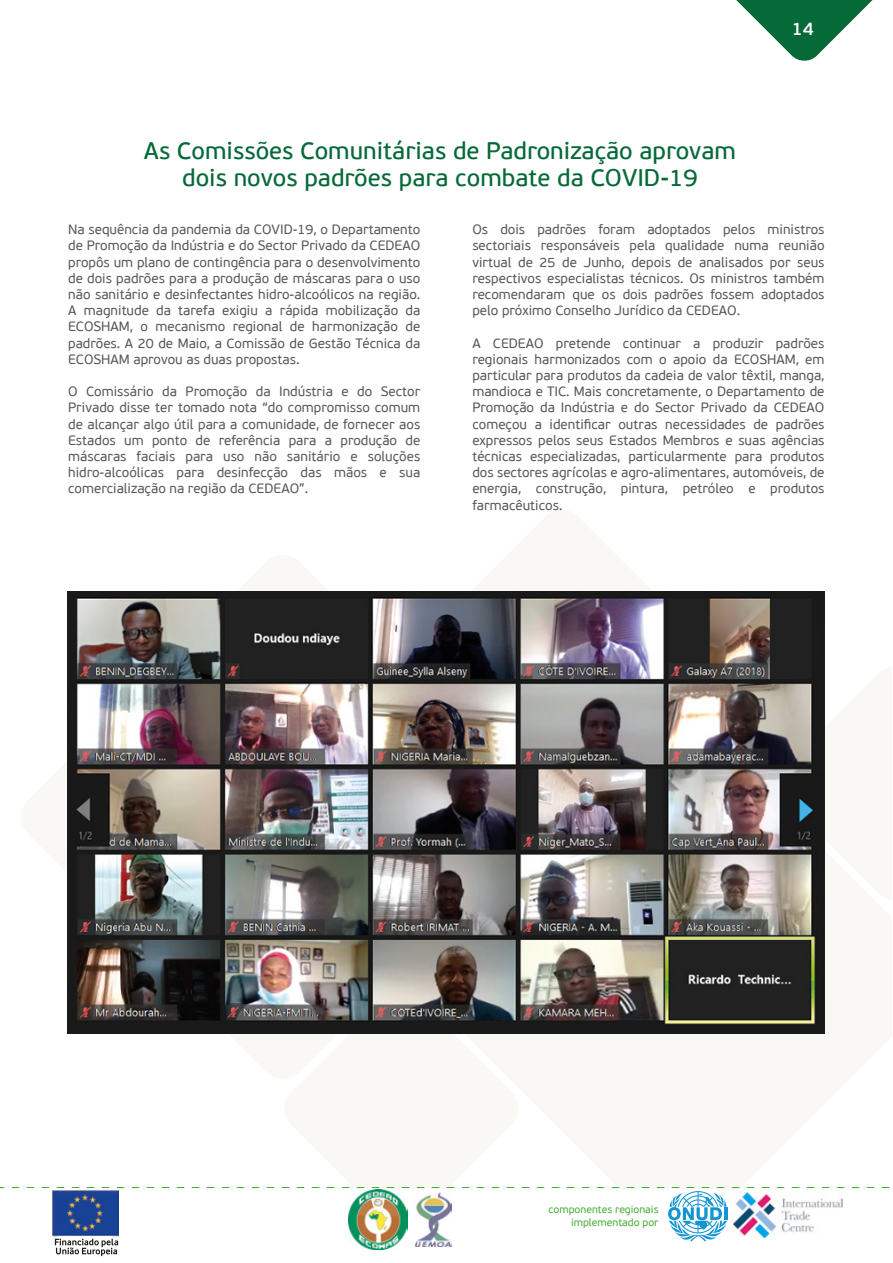
<style>
.page{position:relative;width:893px;height:1263px;background:#fff}
.page>*{position:absolute;margin:0;border:0;box-sizing:border-box;transform-origin:0 0}
.t1{font:24px/27px "PF Beau Sans Pro Bbook";color:#056938;text-align:center}
.t2{font:600 18px "PF Beau Sans Pro";color:#fff}
.t3{font:13.5px/16.2px "PF Beau Sans Pro";color:#575756;text-align:justify}
.t4{font:10.5px/12.6px "PF Beau Sans Pro";color:#45ac34;text-align:right}
</style>
<div class="page">
<svg style="left:737px;top:1px;width:135px;height:60px"></svg>
<img style="left:68px;top:591px;width:756px;height:442px">
<svg style="left:0;top:1187px;width:890px;height:69px"></svg>
<div style="left:0;top:1231px;width:24px;height:31px;background:#fff"></div>
<h1 class="t1" style="left:144px;top:138px;width:594px">As Comissões Comunitárias de Padronização aprovam dois novos padrões para combate da COVID-19</h1>
<h2 class="t2" style="left:792px;top:18px;width:24px">14</h2>
<p class="t3" style="left:68px;top:222px;width:354px">Na sequência da pandemia da COVID-19, o Departamento de Promoção da Indústria e do Sector Privado da CEDEAO propôs um plano de contingência para o desenvolvimento de dois padrões para a produção de máscaras para o uso não sanitário e desinfectantes hidro-alcoólicos na região.<br>A magnitude da tarefa exigiu a rápida mobilização da ECOSHAM, o mecanismo regional de harmonização de padrões. A 20 de Maio, a Comissão de Gestão Técnica da ECOSHAM aprovou as duas propostas.</p>
<p class="t3" style="left:68px;top:384px;width:354px">O Comissário da Promoção da Indústria e do Sector Privado disse ter tomado nota “do compromisso comum de alcançar algo útil para a comunidade, de fornecer aos Estados um ponto de referência para a produção de máscaras faciais para uso não sanitário e soluções hidro-alcoólicas para desinfecção das mãos e sua comercialização na região da CEDEAO”.</p>
<p class="t3" style="left:472px;top:222px;width:354px">Os dois padrões foram adoptados pelos ministros sectoriais responsáveis pela qualidade numa reunião virtual de 25 de Junho, depois de analisados por seus respectivos especialistas técnicos. Os ministros também recomendaram que os dois padrões fossem adoptados pelo próximo Conselho Jurídico da CEDEAO.</p>
<p class="t3" style="left:472px;top:335px;width:354px">A CEDEAO pretende continuar a produzir padrões regionais harmonizados com o apoio da ECOSHAM, em particular para produtos da cadeia de valor têxtil, manga, mandioca e TIC. Mais concretamente, o Departamento de Promoção da Indústria e do Sector Privado da CEDEAO começou a identificar outras necessidades de padrões expressos pelos seus Estados Membros e suas agências técnicas especializadas, particularmente para produtos dos sectores agrícolas e agro-alimentares, automóveis, de energia, construção, pintura, petróleo e produtos farmacêuticos.</p>
<p class="t4" style="left:549px;top:1203px;width:111px">componentes regionais implementado por</p>
</div>
